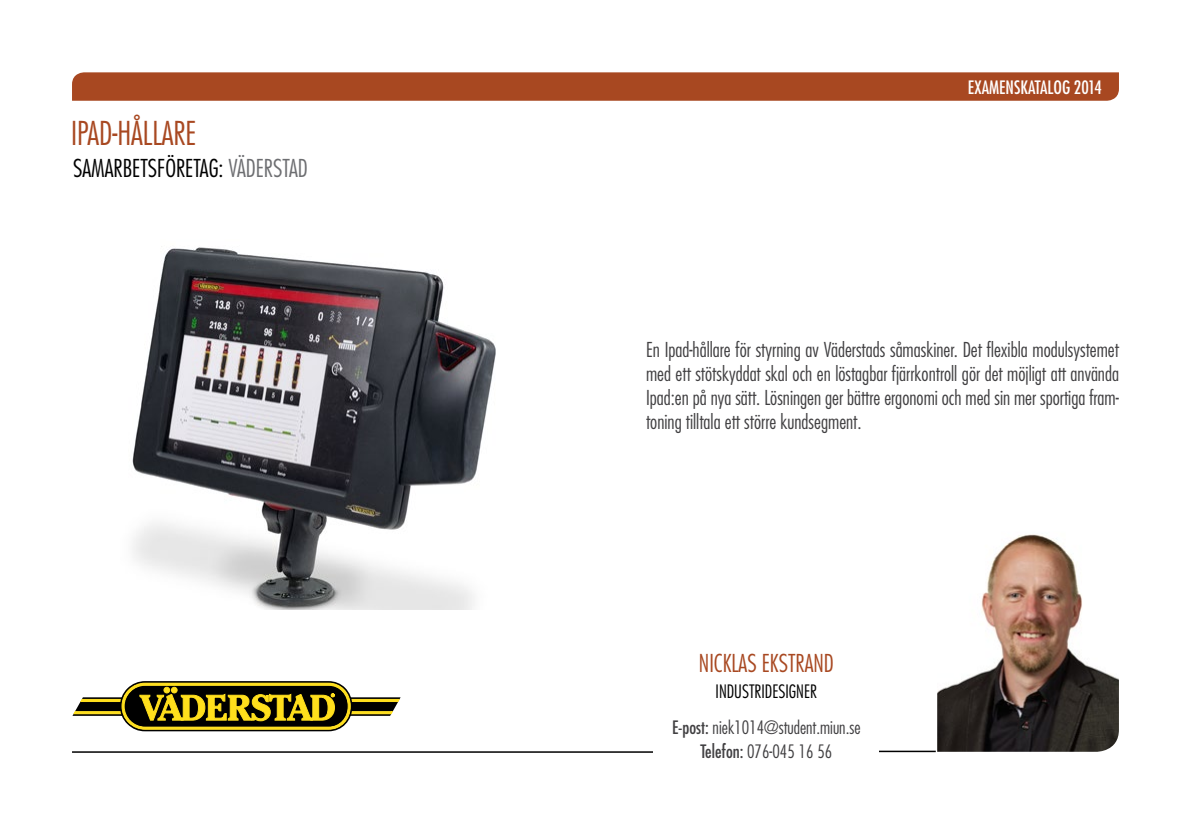
<style>
.page{position:relative;width:1191px;height:823px;background:#fff}
.page>*{position:absolute;margin:0;border:0;box-sizing:border-box;transform-origin:0 0}
.t1{font:300 condensed 32px "Futura Std";color:#a84821}
.t2{font:300 condensed 24px "Futura Std";color:#000}
.t3{font:300 condensed 24px "Futura Std";color:#a84821}
.t4{font:300 condensed 20px/24px "Futura Std";color:#414042;text-align:justify}
.t5{font:300 condensed 18px/35.4px "Futura Std";color:#414042}
.t6{font:condensed 18px "Futura Std";color:#fff}
.t7{font:300 condensed 18px "Futura Std";color:#000}
.s1{color:#6d6e71}
.s2{color:#000}
.s3{font-weight:400}
</style>
<div class="page">
<svg style="left:72px;top:72px;width:1047px;height:29px;background:#a94c26"></svg>
<hr style="left:860px;top:750px;width:75px;height:1px;background:#000">
<hr style="left:72px;top:750px;width:634px;height:2px;background:#000">
<img style="left:937px;top:534px;width:182px;height:217px">
<div style="left:653px;top:652px;width:226px;height:170px;background:#fff"></div>
<svg style="left:72px;top:681px;width:328px;height:49px"></svg>
<img style="left:132px;top:246px;width:364px;height:362px">
<h1 class="t1" style="left:71px;top:114px;width:127px">ipad-hållare</h1>
<p class="t2" style="left:71px;top:154px;width:238px">Samarbetsföretag: <span class="s1">väderstad</span></p>
<p class="t6" style="left:967px;top:76px;width:135px">EXAMENSKATALOG 2014</p>
<p class="t4" style="left:646px;top:337px;width:474px">En Ipad-hållare för styrning av Väderstads såmaskiner. Det flexibla modulsystemet med ett stötskyddat skal och en löstagbar fjärrkontroll gör det möjligt att använda Ipad:en på nya sätt. Lösningen ger bättre ergonomi och med sin mer sportiga fram&shy;toning tilltala ett större kundsegment.</p>
<p class="t3" style="left:699px;top:648px;width:136px">Ni cklas Ekstrand</p>
<p class="t7" style="left:715px;top:680px;width:12px">INDUSTR</p>
<p class="t5" style="left:672px;top:673px;width:190px;text-indent:89px"><span class="s2">IDESIGNER<br></span><span class="s3">E-POST:</span> niek1014@student.miun.se</p>
<p class="t5" style="left:700px;top:732px;width:133px"><span class="s3">TELEFON:</span> 076-045 16 56</p>
</div>
